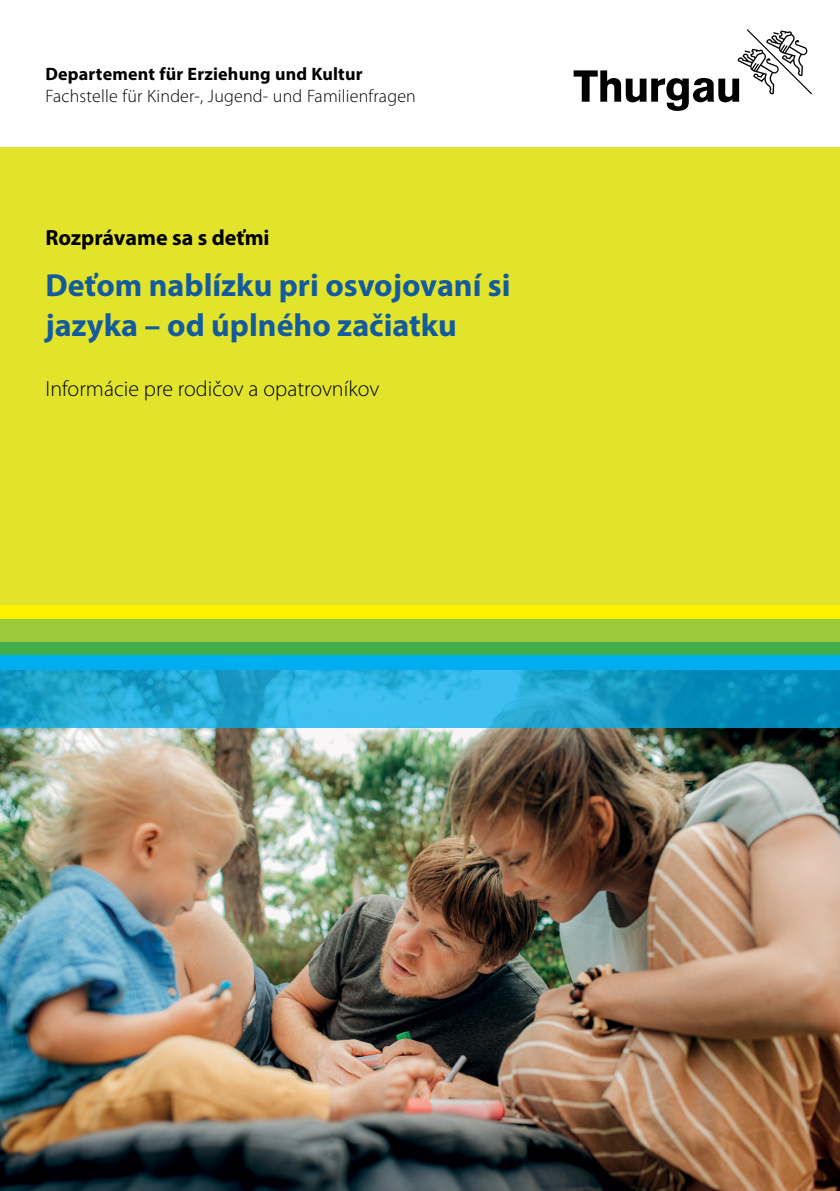
<style>
.page{position:relative;width:840px;height:1191px;background:#fff}
.page>*{position:absolute;margin:0;border:0;box-sizing:border-box;transform-origin:0 0}
.t1{font:700 32px/40px "Myriad Pro";color:#135b9e}
.t2{font:300 22px "Myriad Pro";color:#000}
.t3{font:700 22px "Myriad Pro";color:#000}
.t4{font:300 18px "Myriad Pro";letter-spacing:.01em;color:#000}
.t5{font:700 18px "Myriad Pro";letter-spacing:.01em;color:#000}
</style>
<div class="page">
<img style="left:0;top:727px;width:839px;height:464px">
<div style="left:0;top:147px;width:839px;height:466px;background:#e2e42b"></div>
<svg style="left:0;top:669px;width:839px;height:58px;background:#20a5d1"></svg>
<div style="left:0;top:605px;width:839px;height:14px;background:#fff200"></div>
<div style="left:0;top:641px;width:839px;height:14px;background:#41ad49"></div>
<div style="left:0;top:619px;width:839px;height:22px;background:#9aca3c"></div>
<div style="left:0;top:655px;width:839px;height:14px;background:#00aeef"></div>
<svg style="left:573px;top:29px;width:238px;height:82px"></svg>
<p class="t5" style="left:45px;top:62px;width:318px">Departement für Erziehung und Kultur</p>
<p class="t4" style="left:45px;top:85px;width:371px">Fachstelle für Kinder-, Jugend- und Familienfragen</p>
<p class="t3" style="left:45px;top:223px;width:226px">Rozprávame sa s deťmi</p>
<p class="t1" style="left:45px;top:264px;width:466px">Deťom nablízku pri osvojovaní si jazyka – od úplného začiatku</p>
<p class="t2" style="left:45px;top:375px;width:335px">Informácie pre rodičov a opatrovníkov</p>
</div>
